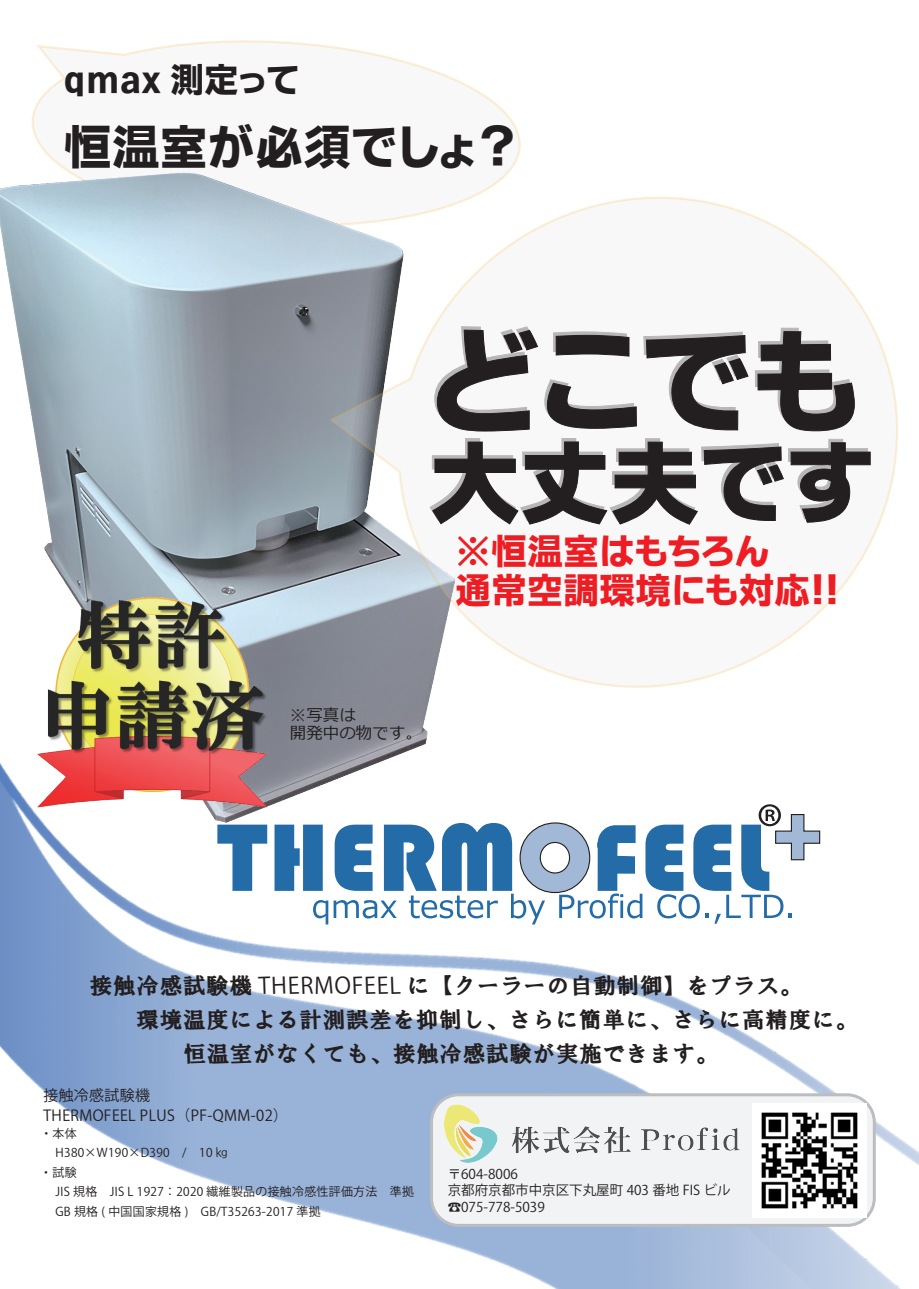
<style>
.page{position:relative;width:919px;height:1289px;background:#fff}
.page>*{position:absolute;margin:0;border:0;box-sizing:border-box;transform-origin:0 0}
.t1{font:115.5px "EPSONPGOTHIC W6";color:#231f20}
.t2{font:90px "EPSONPGOTHIC W6";color:#231f20}
.t3{font:60px "Koz Go Pr 6 N";color:#231f20}
.t4{font:48px "EPSONPGOTHIC W6";color:#231f20}
.t5{font:36px/39px "EPSONPGOTHIC W6";color:#ee1d23}
.t6{font:34.5px "EPSONPGOTHIC W6";color:#231f20}
.t7{font:22.5px "HGS Soei Presence EB";color:#231f20}
.t8{font:16.5px/18px "Meiryo";color:#231f20}
.t9{font:15px/20.7px "Koz Go Pr 6 N Heavy 90 ms RKSJ H";color:#231f20}
.t10{font:13.5px/16.5px "Koz Go Pr 6 N Bold 90 ms RKSJ H";color:#231f20}
.t11{font:12px/20.7px "Koz Go Pr 6 N Heavy 90 ms RKSJ H";color:#231f20}
.s1{font-family:"Bauhaus 93";font-size:88.2px;color:#a1b8d7}
</style>
<div class="page">
<img style="left:0;top:830px;width:918px;height:458px">
<div style="left:431px;top:1094px;width:443px;height:131px;background:#f2f3f4;border-radius:27px"></div>
<div style="left:430px;top:1093px;width:445px;height:133px;border:3px solid #bcbdc0;border-radius:27px"></div>
<img style="left:444px;top:1104px;width:296px;height:59px">
<img style="left:752px;top:1103px;width:114px;height:114px">
<img style="left:0;top:41px;width:605px;height:894px">
<svg style="left:329px;top:196px;width:569px;height:492px"></svg>
<svg style="left:434px;top:326px;width:104px;height:105px"></svg>
<svg style="left:544px;top:331px;width:92px;height:97px"></svg>
<svg style="left:643px;top:332px;width:105px;height:98px"></svg>
<svg style="left:755px;top:328px;width:99px;height:103px"></svg>
<svg style="left:429px;top:438px;width:441px;height:86px"></svg>
<img style="left:0;top:560px;width:315px;height:247px">
<svg style="left:217px;top:824px;width:50px;height:66px"></svg>
<svg style="left:274px;top:813px;width:546px;height:111px"></svg>
<h3 class="t6" style="left:64px;top:62px;width:237px">qmax 測定って</h3>
<h3 class="t4" style="left:64px;top:122px;width:456px">恒温室が必須でしょ？</h3>
<h1 class="t1" style="left:430px;top:323px;width:430px">どこでも</h1>
<h2 class="t2" style="left:430px;top:437px;width:445px">大丈夫です</h2>
<p class="t8" style="left:290px;top:706px;width:133px">※写真は<br>開発中の物です。</p>
<h3 class="t5" style="left:455px;top:531px;width:386px">※恒温室はもちろん<br>通常空調環境にも対応！！</h3>
<h3 class="t3" style="left:756px;top:794px;width:76px">®<span class="s1">+</span></h3>
<p class="t7" style="left:90px;top:988px;width:713px;rotate:-2deg">接触冷感試験機 <sup>THERMOFEEL</sup> に【クーラーの自動制御】をプラス。</p>
<p class="t7" style="left:137px;top:1020px;width:722px;rotate:-2deg">環境温度による計測誤差を抑制し、さらに簡単に、さらに高精度に。</p>
<p class="t7" style="left:183px;top:1051px;width:536px;rotate:-2deg">恒温室がなくても、接触冷感試験が実施できます。</p>
<p class="t9" style="left:43px;top:1086px;width:246px;rotate:-1deg">接触冷感試験機<br>THERMOFEEL PLUS（PF-QMM-02）</p>
<p class="t11" style="left:55px;top:1123px;width:174px;text-indent:-15px;rotate:-1deg">・本体<br>H380×W190×D390 / 10 ㎏</p>
<p class="t11" style="left:55px;top:1161px;width:360px;line-height:21.9px;text-indent:-15px;rotate:-1deg">・試験<br>JIS 規格 JIS L 1927：2020 繊維製品の接触冷感性評価方法 準拠</p>
<p class="t11" style="left:55px;top:1203px;width:267px;rotate:-1deg">GB 規格 ( 中国国家規格 ) GB/T35263-2017 準拠</p>
<p class="t10" style="left:447px;top:1165px;width:284px">〒604-8006<br>京都府京都市中京区下丸屋町 403 番地 FIS ビル☎075-778-5039</p>
</div>
